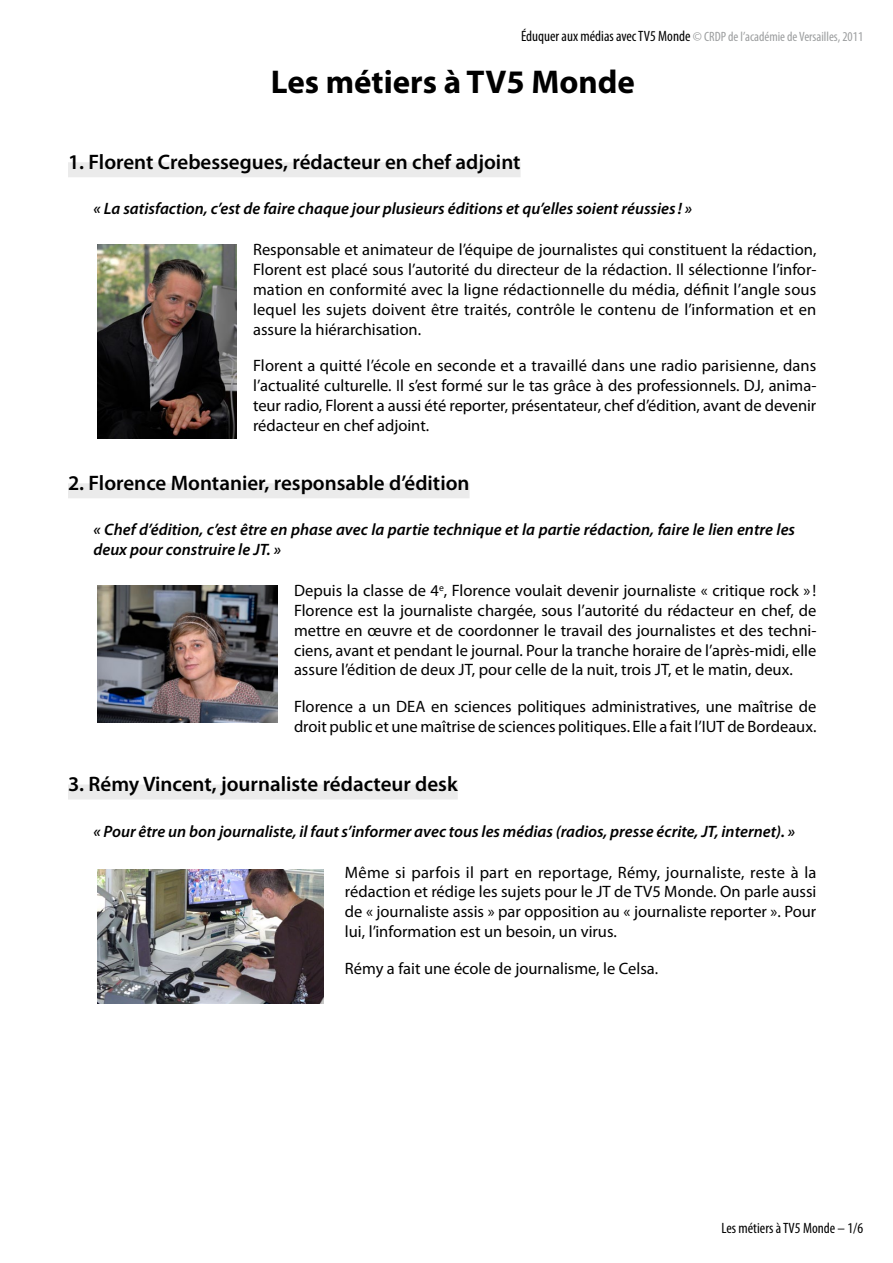
<style>
.page{position:relative;width:893px;height:1263px;background:#fff}
.page>*{position:absolute;margin:0;border:0;box-sizing:border-box;transform-origin:0 0}
.t1{font:700 33px "Myriad Pro";color:#000}
.t2{font:600 21px "Myriad Pro";color:#000}
.t3{font:16.5px/19.8px "Myriad Pro";color:#000;text-align:justify}
.t4{font:italic 600 16.5px/19.8px "Myriad Pro";color:#000}
.t5{font:condensed 15px "Myriad Pro";color:#000}
.t6{font:condensed 13.5px "Myriad Pro";color:#9c9e9f}
.s1{font-size:15px;color:#000}
</style>
<div class="page">
<div style="left:68px;top:162px;width:453px;height:15px;background:#ebebeb"></div>
<div style="left:68px;top:483px;width:402px;height:15px;background:#ebebeb"></div>
<div style="left:68px;top:784px;width:390px;height:15px;background:#ebebeb"></div>
<img style="left:98px;top:244px;width:138px;height:194px">
<img style="left:98px;top:586px;width:179px;height:136px">
<img style="left:98px;top:870px;width:226px;height:134px">
<p class="t6" style="left:521px;top:28px;width:344px"><span class="s1">Éduquer aux médias avec TV5 Monde</span> © CRDP de l’académie de Versailles, 2011</p>
<h1 class="t1" style="left:271px;top:60px;width:366px">Les métiers à TV5 Monde</h1>
<p class="t2" style="left:68px;top:149px;width:454px">1. Florent Crebessegues, rédacteur en chef adjoint</p>
<p class="t4" style="left:94px;top:198px;width:600px">« La satisfaction, c’est de faire chaque jour plusieurs éditions et qu’elles soient réussies! »</p>
<p class="t3" style="left:253px;top:240px;width:565px">Responsable et animateur de l’équipe de journalistes qui constituent la rédaction, Florent est placé sous l’autorité du directeur de la rédaction. Il sélectionne l’infor&shy;mation en conformité avec la ligne rédactionnelle du média, définit l’angle sous lequel les sujets doivent être traités, contrôle le contenu de l’information et en assure la hiérarchisation.</p>
<p class="t3" style="left:253px;top:356px;width:565px">Florent a quitté l’école en seconde et a travaillé dans une radio parisienne, dans l’actualité culturelle. Il s’est formé sur le tas grâce à des professionnels. DJ, anima&shy;teur radio, Florent a aussi été reporter, présentateur, chef d’édition, avant de devenir rédacteur en chef adjoint.</p>
<p class="t2" style="left:68px;top:470px;width:403px">2. Florence Montanier, responsable d’édition</p>
<p class="t4" style="left:94px;top:519px;width:703px">« Chef d’édition, c’est être en phase avec la partie technique et la partie rédaction, faire le lien entre les deux pour construire le JT. »</p>
<p class="t3" style="left:294px;top:580px;width:524px">Depuis la classe de 4<sup>e</sup>, Florence voulait devenir journaliste « critique rock » !<br>Florence est la journaliste chargée, sous l’autorité du rédacteur en chef, de mettre en œuvre et de coordonner le travail des journalistes et des techni&shy;ciens, avant et pendant le journal. Pour la tranche horaire de l’après-midi, elle assure l’édition de deux JT, pour celle de la nuit, trois JT, et le matin, deux.</p>
<p class="t3" style="left:294px;top:696px;width:524px">Florence a un DEA en sciences politiques administratives, une maîtrise de droit public et une maîtrise de sciences politiques. Elle a fait l’IUT de Bordeaux.</p>
<p class="t2" style="left:68px;top:771px;width:391px">3. Rémy Vincent, journaliste rédacteur desk</p>
<p class="t4" style="left:94px;top:821px;width:703px">« Pour être un bon journaliste, il faut s’informer avec tous les médias (radios, presse écrite, JT, internet). »</p>
<p class="t3" style="left:345px;top:862px;width:473px">Même si parfois il part en reportage, Rémy, journaliste, reste à la rédaction et rédige les sujets pour le JT de TV5 Monde. On parle aussi de « journaliste assis » par opposition au « journaliste reporter ». Pour lui, l’information est un besoin, un virus.</p>
<p class="t3" style="left:345px;top:958px;width:315px">Rémy a fait une école de journalisme, le Celsa.</p>
<p class="t5" style="left:721px;top:1219px;width:143px">Les métiers à TV5 Monde – 1/6</p>
</div>
